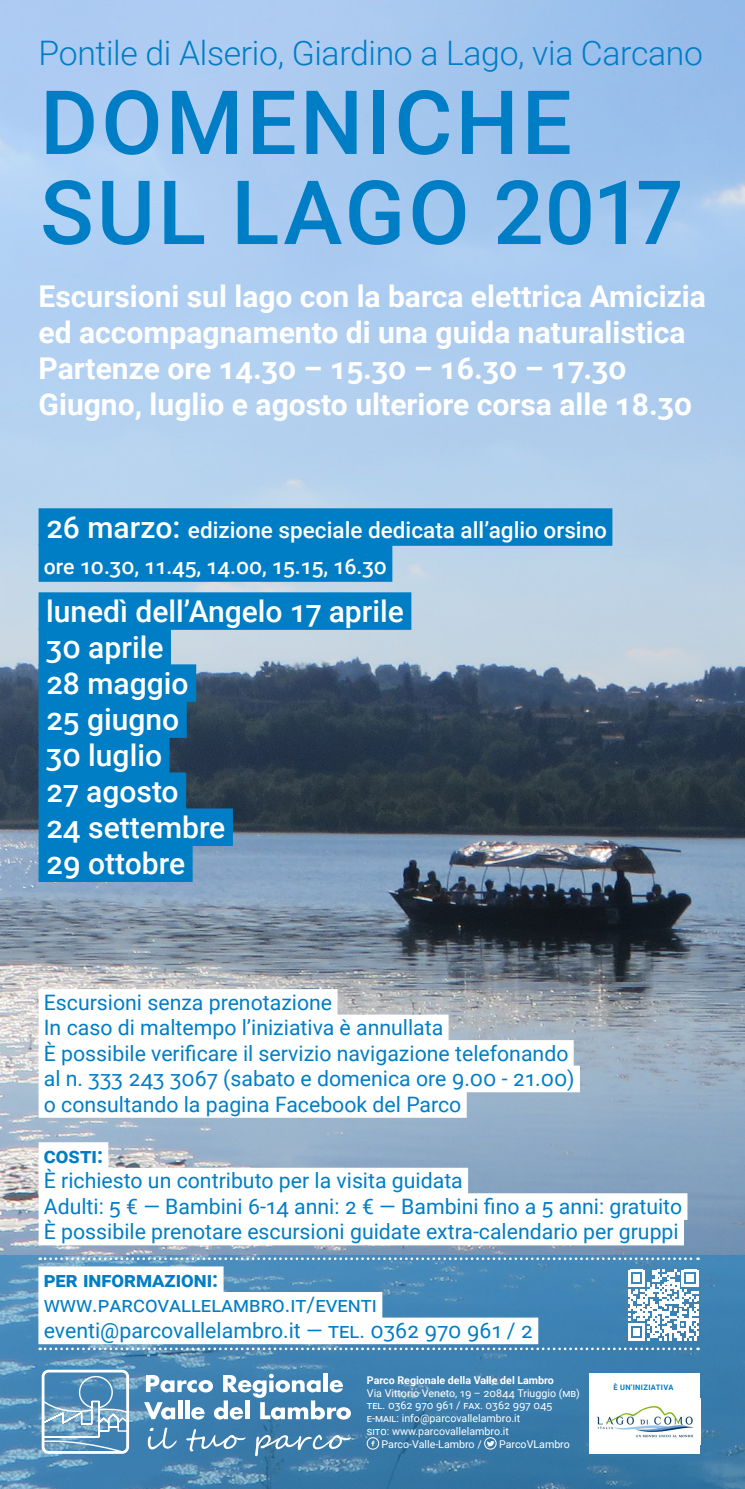
<style>
.page{position:relative;width:745px;height:1489px;background:#fff}
.page>*{position:absolute;margin:0;border:0;box-sizing:border-box;transform-origin:0 0}
.t1{font:500 88.75px/90px "Roboto";letter-spacing:.035em;color:#007ec5}
.data_e_luogo{font:300 33.75px "Roboto";letter-spacing:-.01em;color:#007ec5}
.data_e_luogo-2{font:700 30px/36px "Roboto";color:#fff}
.evento{font:500 30px "Roboto";color:#fff}
.evento-2{font:500 22.5px "Roboto";color:#fff}
.t2{font:21.25px/25.5px "Roboto";color:#007ec5}
.evento-3{font:500 21.25px "Roboto";color:#fff}
.t3{font:21.25px "Roboto";letter-spacing:.02em;color:#007ec5}
.t4{font:700 21.25px "Roboto";color:#007ec5}
.t5{font:10.62px/12.8px "Roboto";color:#fff}
.t6{font:700 10.62px "Roboto";color:#fff}
.evento-4{font:700 7.5px "Roboto";letter-spacing:.045em;color:#007ec5}
.s1{font-size:30px}
</style>
<div class="page">
<img style="left:0;top:0;width:744px;height:1255px">
<svg style="left:0;top:1255px;width:744px;height:233px;background:#4584b2"></svg>
<div style="left:589px;top:1373px;width:110px;height:80px;background:#fff"></div>
<img style="left:597px;top:1405px;width:97px;height:33px">
<svg style="left:371px;top:1440px;width:3px;height:5px"></svg>
<div style="left:366px;top:1437px;width:12px;height:12px;border:1px solid #fff;border-radius:50%"></div>
<div style="left:484px;top:1437px;width:12px;height:12px;border:1px solid #fff;border-radius:50%"></div>
<svg style="left:486px;top:1440px;width:8px;height:6px"></svg>
<svg style="left:43px;top:1373px;width:82px;height:79px;background:#6c9fc3"></svg>
<div style="left:42px;top:1369px;width:87px;height:84px;border:3px solid #fff;border-radius:6px"></div>
<svg style="left:148px;top:1427px;width:28px;height:22px"></svg>
<svg style="left:186px;top:1428px;width:59px;height:23px"></svg>
<svg style="left:255px;top:1434px;width:96px;height:21px;background:#6697ba"></svg>
<svg style="left:144px;top:1373px;width:207px;height:46px"></svg>
<div style="left:39px;top:508px;width:573px;height:38px;background:#007ec5"></div>
<div style="left:39px;top:544px;width:353px;height:38px;background:#007ec5"></div>
<div style="left:39px;top:592px;width:372px;height:38px;background:#007ec5"></div>
<div style="left:39px;top:628px;width:132px;height:38px;background:#007ec5"></div>
<div style="left:39px;top:664px;width:157px;height:38px;background:#007ec5"></div>
<div style="left:39px;top:700px;width:148px;height:38px;background:#007ec5"></div>
<div style="left:39px;top:736px;width:130px;height:38px;background:#007ec5"></div>
<div style="left:39px;top:772px;width:147px;height:38px;background:#007ec5"></div>
<div style="left:39px;top:808px;width:194px;height:38px;background:#007ec5"></div>
<div style="left:39px;top:844px;width:153px;height:38px;background:#007ec5"></div>
<div style="left:39px;top:989px;width:298px;height:26px;background:#fff"></div>
<div style="left:39px;top:1014px;width:409px;height:27px;background:#fff"></div>
<div style="left:39px;top:1040px;width:534px;height:26px;background:#fff"></div>
<div style="left:39px;top:1065px;width:540px;height:27px;background:#fff"></div>
<div style="left:39px;top:1091px;width:427px;height:26px;background:#fff"></div>
<div style="left:39px;top:1142px;width:69px;height:26px;background:#fff"></div>
<div style="left:39px;top:1167px;width:429px;height:27px;background:#fff"></div>
<div style="left:39px;top:1193px;width:648px;height:26px;background:#fff"></div>
<div style="left:39px;top:1218px;width:644px;height:27px;background:#fff"></div>
<div style="left:38px;top:1266px;width:185px;height:26px;background:#fff"></div>
<div style="left:38px;top:1291px;width:344px;height:27px;background:#fff"></div>
<div style="left:38px;top:1317px;width:500px;height:26px;background:#fff"></div>
<svg style="left:40px;top:1347px;width:658px;height:2px"></svg>
<svg style="left:40px;top:1257px;width:658px;height:2px"></svg>
<svg style="left:627px;top:1269px;width:71px;height:71px"></svg>
<p class="data_e_luogo" style="left:39px;top:30px;width:665px">Pontile di Alserio, Giardino a Lago, via Carcano</p>
<p class="t1" style="left:40px;top:74px;width:644px">DOMENICHE<br>SUL LAGO 2017</p>
<p class="data_e_luogo-2" style="left:39px;top:277px;width:668px">Escursioni sul lago con la barca elettrica Amicizia ed accompagnamento di una guida naturalistica</p>
<p class="data_e_luogo-2" style="left:39px;top:349px;width:589px">Partenze ore 14.30 – 15.30 – 16.30 – 17.30</p>
<p class="data_e_luogo-2" style="left:39px;top:385px;width:654px">Giugno, luglio e agosto ulteriore corsa alle 18.30</p>
<p class="evento-2" style="left:46px;top:514px;width:562px"><span class="s1">26 marzo:</span> edizione speciale dedicata all’aglio orsino</p>
<p class="evento-3" style="left:44px;top:552px;width:344px">ore 10.30, 11.45, 14.00, 15.15, 16.30</p>
<p class="evento" style="left:46px;top:590px;width:359px">lunedì dell’Angelo 17 aprile</p>
<p class="evento" style="left:46px;top:626px;width:119px">30 aprile</p>
<p class="evento" style="left:46px;top:662px;width:144px">28 maggio</p>
<p class="evento" style="left:46px;top:698px;width:135px">25 giugno</p>
<p class="evento" style="left:46px;top:734px;width:117px">30 luglio</p>
<p class="evento" style="left:46px;top:770px;width:134px">27 agosto</p>
<p class="evento" style="left:46px;top:806px;width:181px">24 settembre</p>
<p class="evento" style="left:46px;top:842px;width:140px">29 ottobre</p>
<p class="t2" style="left:44px;top:988px;width:290px">Escursioni senza prenotazione</p>
<p class="t2" style="left:44px;top:1013px;width:401px">In caso di maltempo l’iniziativa è annullata</p>
<p class="t2" style="left:44px;top:1039px;width:532px">È possibile verificare il servizio navigazione telefonando al n. 333 243 3067 (sabato e domenica ore 9.00 - 21.00)</p>
<p class="t2" style="left:44px;top:1090px;width:419px">o consultando la pagina Facebook del Parco</p>
<p class="t4" style="left:44px;top:1140px;width:61px">Costi:</p>
<p class="t2" style="left:44px;top:1166px;width:420px">È richiesto un contributo per la visita guidata</p>
<p class="t2" style="left:44px;top:1192px;width:639px">Adulti: 5 € — Bambini 6-14 anni: 2 € — Bambini fino a 5 anni: gratuito</p>
<p class="t2" style="left:44px;top:1217px;width:636px">È possibile prenotare escursioni guidate extra-calendario per gruppi</p>
<p class="t4" style="left:44px;top:1264px;width:176px">Per informazioni:</p>
<p class="t3" style="left:44px;top:1289px;width:334px">www.parcovallelamb ro.it/eventi</p>
<p class="t2" style="left:44px;top:1316px;width:490px">eventi@parcovallelambro.it — tel. 0362 970 961 / 2</p>
<p class="t6" style="left:366px;top:1372px;width:188px">Parco Regionale della Valle del Lambro</p>
<p class="t5" style="left:366px;top:1385px;width:214px">Via Vittorio Veneto, 19 – 20844 Triuggio (MB)</p>
<p class="t5" style="left:366px;top:1398px;width:187px">Tel. 0362 970 961 / Fax. 0362 997 045</p>
<p class="t5" style="left:366px;top:1411px;width:155px">e-mail: info@parcovallelambro.it sito: www.parcovallelambro.it</p>
<p class="t5" style="left:381px;top:1436px;width:102px">Parco-Valle-Lambro /</p>
<p class="t5" style="left:498px;top:1436px;width:72px">ParcoVLambro</p>
<p class="evento-4" style="left:613px;top:1381px;width:61px">È UN’INIZIATIVA</p>
</div>
